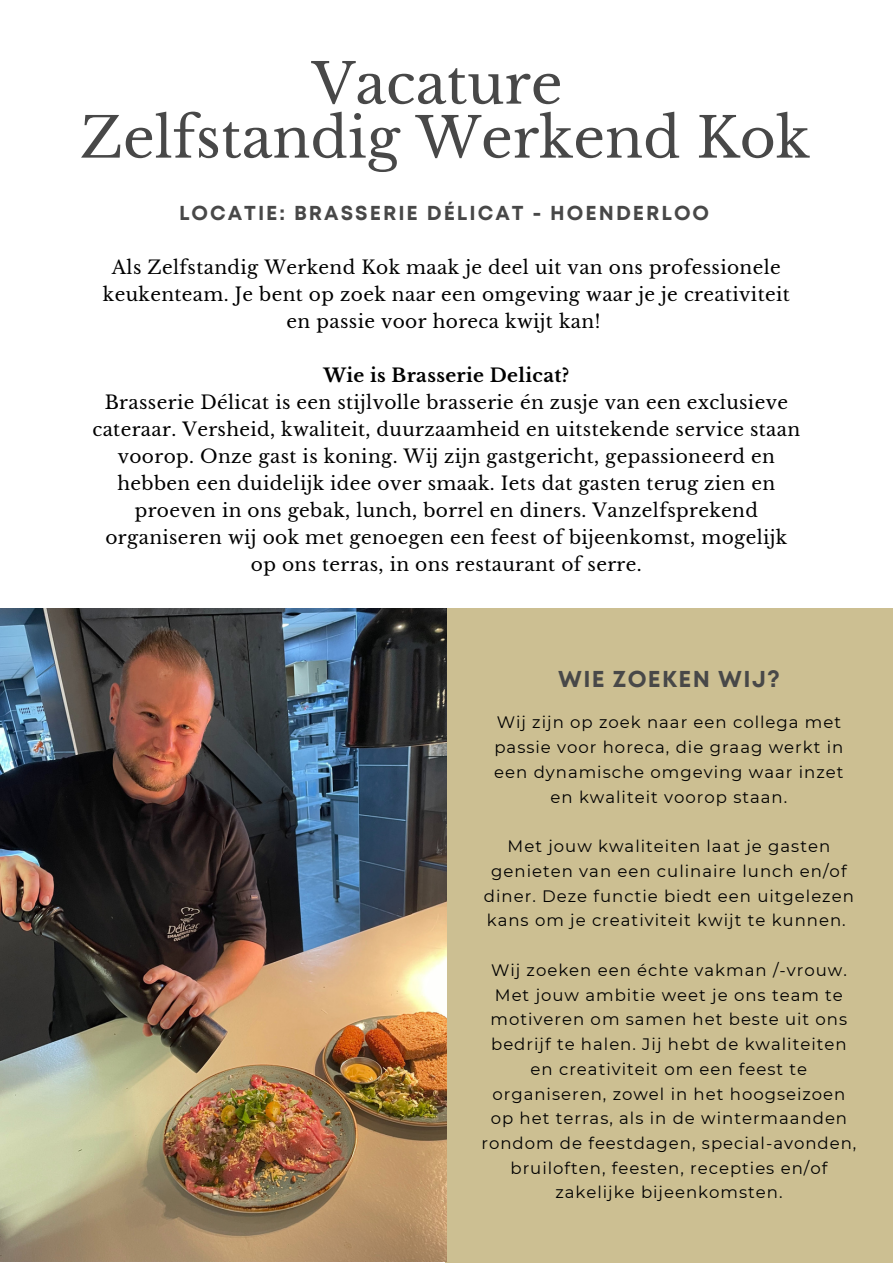
<style>
.page{position:relative;width:893px;height:1264px;background:#fff}
.page>*{position:absolute;margin:0;border:0;box-sizing:border-box;transform-origin:0 0}
.t1{font:55.35px/54px "Libre Baskerville";color:#484848;text-align:center}
.t2{font:700 22.95px "Mont";letter-spacing:.06em;color:#484848}
.t3{font:700 20.1px "Mont";letter-spacing:.1em;color:#484848}
.t4{font:18.6px/27px "Libre Baskerville";letter-spacing:.02em;color:#000;text-align:center}
.t5{font:700 18.6px "Libre Baskerville";letter-spacing:.02em;color:#000}
.t6{font:16.5px/24.8px "Montserrat";letter-spacing:.06em;color:#000;text-align:center}
</style>
<div class="page">
<div style="left:445px;top:608px;width:447px;height:654px;background:#ccbf92"></div>
<img style="left:0;top:608px;width:446px;height:653px">
<h1 class="t1" style="left:80px;top:57px;width:731px">Vacature<br>Zelfstandig Werkend Kok</h1>
<p class="t3" style="left:179px;top:205px;width:531px">LOCATIE: BRASSERIE DÉLICAT - HOENDERLOO</p>
<p class="t4" style="left:103px;top:254px;width:688px">Als Zelfstandig Werkend Kok maak je deel uit van ons professionele keukenteam. Je bent op zoek naar een omgeving waar je je creativiteit en passie voor horeca kwijt kan!</p>
<p class="t5" style="left:323px;top:364px;width:247px">Wie is Brasserie Delicat?</p>
<p class="t4" style="left:92px;top:389px;width:709px">Brasserie Délicat is een stijlvolle brasserie én zusje van een exclusieve cateraar. Versheid, kwaliteit, duurzaamheid en uitstekende service staan voorop. Onze gast is koning. Wij zijn gastgericht, gepassioneerd en hebben een duidelijk idee over smaak. Iets dat gasten terug zien en proeven in ons gebak, lunch, borrel en diners. Vanzelfsprekend organiseren wij ook met genoegen een feest of bijeenkomst, mogelijk op ons terras, in ons restaurant of serre.</p>
<h2 class="t2" style="left:558px;top:670px;width:223px">WIE ZOEKEN WIJ?</h2>
<p class="t6" style="left:494px;top:710px;width:351px">Wij zijn op zoek naar een collega met passie voor horeca, die graag werkt in een dynamische omgeving waar inzet en kwaliteit voorop staan.</p>
<p class="t6" style="left:484px;top:833px;width:371px">Met jouw kwaliteiten laat je gasten genieten van een culinaire lunch en/of diner. Deze functie biedt een uitgelezen kans om je creativiteit kwijt te kunnen.</p>
<p class="t6" style="left:481px;top:957px;width:376px">Wij zoeken een échte vakman /-vrouw.<br>Met jouw ambitie weet je ons team te motiveren om samen het beste uit ons bedrijf te halen. Jij hebt de kwaliteiten en creativiteit om een feest te organiseren, zowel in het hoogseizoen op het terras, als in de wintermaanden rondom de feestdagen, special-avonden, bruiloften, feesten, recepties en/of zakelijke bijeenkomsten.</p>
</div>
